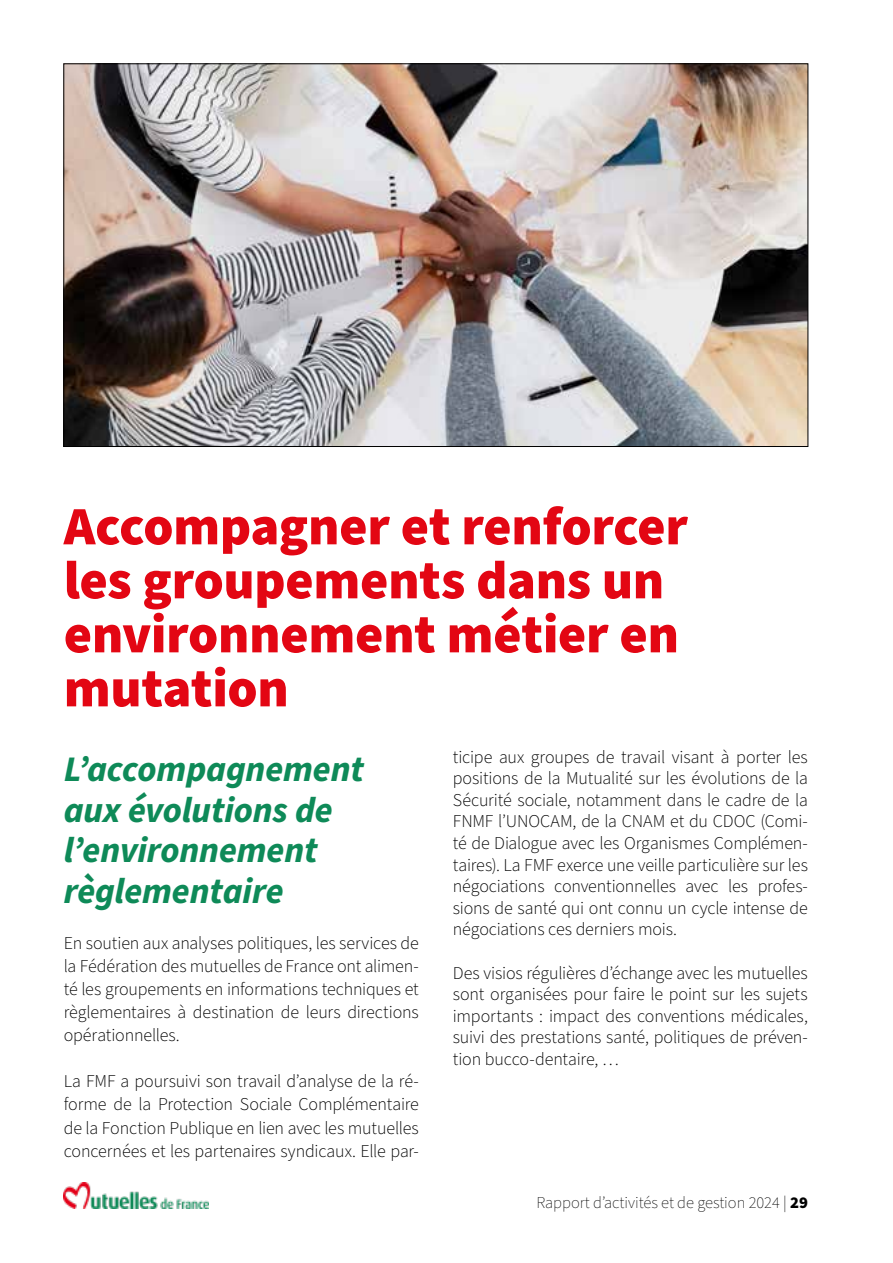
<style>
.page{position:relative;width:893px;height:1263px;background:#fff}
.page>*{position:absolute;margin:0;border:0;box-sizing:border-box;transform-origin:0 0}
.t1{font:900 54px/54px "Source Sans Pro";letter-spacing:-.005em;color:#e30613}
.t2{font:italic 700 36px/40.5px "Source Sans Pro";letter-spacing:-.005em;color:#0e8a58}
.t3{font:300 18px/21.6px "Source Sans Pro";letter-spacing:-.01em;color:#000;text-align:justify}
.t4{font:200 16.5px "Source Sans Pro";color:#000}
.s1{font-weight:900}
</style>
<div class="page">
<img style="left:64px;top:1182px;width:145px;height:26px">
<img style="left:66px;top:66px;width:740px;height:379px">
<h1 class="t1" style="left:64px;top:500px;width:626px">Accompagner et renforcer les groupements dans un environnement métier en mutation</h1>
<h2 class="t2" style="left:64px;top:750px;width:302px">L’accompagnement aux évolutions de l’environnement règlementaire</h2>
<p class="t3" style="left:64px;top:932px;width:357px;line-height:23.1px">En soutien aux analyses politiques, les services de la Fédération des mutuelles de France ont alimen&shy;té les groupements en informations techniques et règlementaires à destination de leurs directions opérationnelles.</p>
<p class="t3" style="left:64px;top:1070px;width:357px;line-height:23.1px">La FMF a poursuivi son travail d’analyse de la ré&shy;forme de la Protection Sociale Complémentaire de la Fonction Publique en lien avec les mutuelles concernées et les partenaires syndicaux. Elle par-</p>
<p class="t3" style="left:453px;top:746px;width:357px">ticipe aux groupes de travail visant à porter les positions de la Mutualité sur les évolutions de la Sécurité sociale, notamment dans le cadre de la FNMF l’UNOCAM, de la CNAM et du CDOC (Comi&shy;té de Dialogue avec les Organismes Complémen&shy;taires). La FMF exerce une veille particulière sur les négociations conventionnelles avec les profes&shy;sions de santé qui ont connu un cycle intense de négociations ces derniers mois.</p>
<p class="t3" style="left:453px;top:962px;width:357px">Des visios régulières d’échange avec les mutuelles sont organisées pour faire le point sur les sujets importants : impact des conventions médicales, suivi des prestations santé, politiques de préven&shy;tion bucco-dentaire, …</p>
<p class="t4" style="left:536px;top:1191px;width:273px">Rapport d’activités et de gestion 2024 | <span class="s1">29</span></p>
</div>
